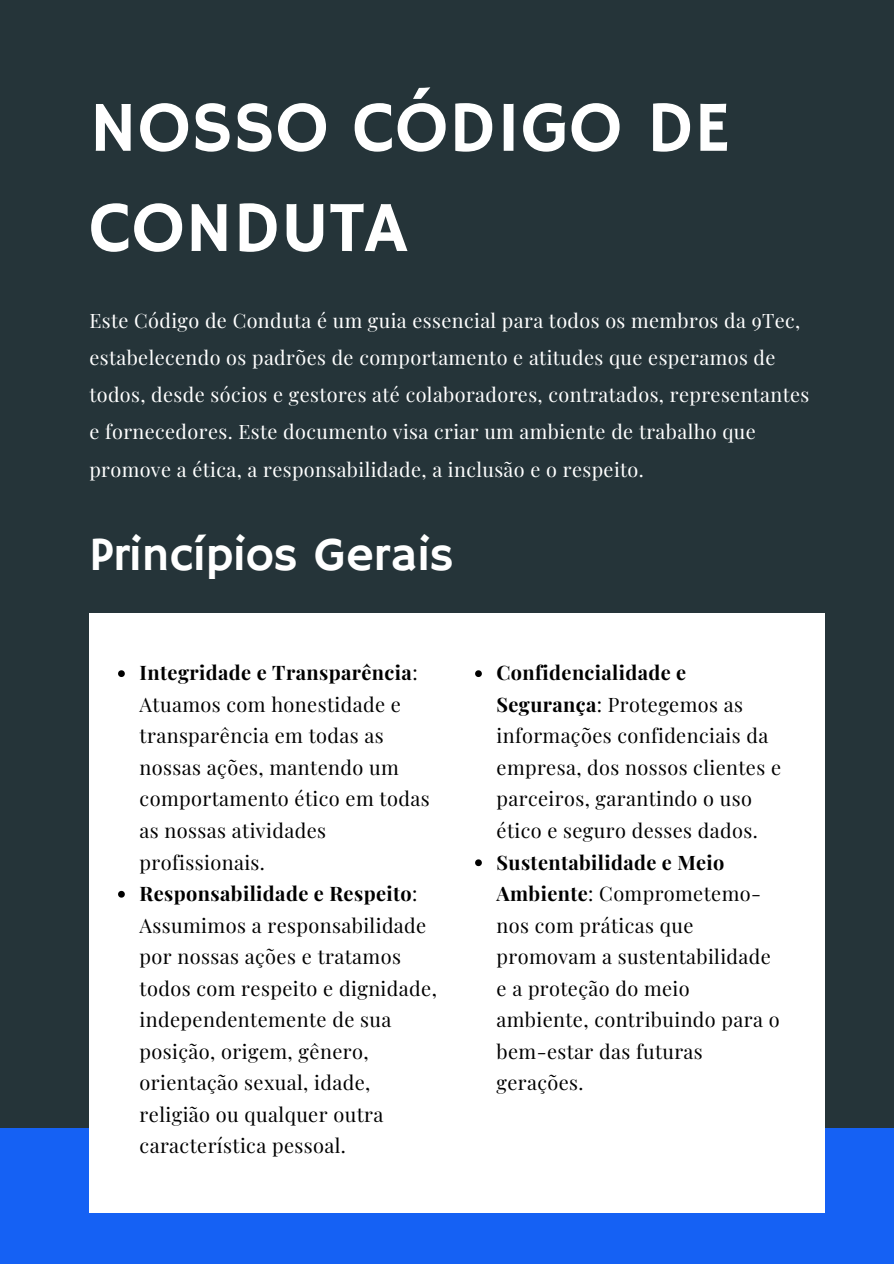
<style>
.page{position:relative;width:894px;height:1264px;background:#fff}
.page>*{position:absolute;margin:0;border:0;box-sizing:border-box;transform-origin:0 0}
.t1{font:72px/100.2px "Hammersmith One";color:#fff}
.t2{font:48px "Hammersmith One";color:#fff}
.t3{font:19.95px/31.5px "Playfair Display";letter-spacing:.02em;color:#000}
.t4{font:19.8px/37.2px "Playfair Display";letter-spacing:.02em;color:#fff}
.s1{font-weight:700}
</style>
<div class="page">
<div style="left:0;top:0;width:893px;height:1263px;background:#253439"></div>
<div style="left:0;top:1128px;width:893px;height:135px;background:#1561f4"></div>
<div style="left:89px;top:613px;width:734px;height:599px;background:#fff"></div>
<svg style="left:118px;top:670px;width:7px;height:7px"></svg>
<svg style="left:118px;top:890px;width:7px;height:7px"></svg>
<svg style="left:475px;top:670px;width:6px;height:7px"></svg>
<svg style="left:475px;top:859px;width:6px;height:7px"></svg>
<p class="t1" style="left:89px;top:81px;width:642px">NOSSO CÓDIGO DE<br>CONDUTA</p>
<h1 class="t4" style="left:89px;top:301px;width:721px">Este Código de Conduta é um guia essencial para todos os membros da 9Tec, estabelecendo os padrões de comportamento e atitudes que esperamos de todos, desde sócios e gestores até colaboradores, contratados, representantes e fornecedores. Este documento visa criar um ambiente de trabalho que promove a ética, a responsabilidade, a inclusão e o respeito.</h1>
<p class="t2" style="left:89px;top:526px;width:366px">Princípios Gerais</p>
<p class="t3" style="left:140px;top:656px;width:291px"><span class="s1">Integridade e Transparência</span>:<br>Atuamos com honestidade e transparência em todas as nossas ações, mantendo um comportamento ético em todas as nossas atividades profissionais.</p>
<h2 class="t3" style="left:140px;top:877px;width:299px"><span class="s1">Responsabilidade e Respeito</span>:<br>Assumimos a responsabilidade por nossas ações e tratamos todos com respeito e dignidade, independentemente de sua posição, origem, gênero, orientação sexual, idade, religião ou qualquer outra característica pessoal.</h2>
<p class="t3" style="left:496px;top:656px;width:286px"><span class="s1">Confidencialidade e<br>Segurança</span>: Protegemos as informações confidenciais da empresa, dos nossos clientes e parceiros, garantindo o uso ético e seguro desses dados.</p>
<p class="t3" style="left:496px;top:845px;width:284px"><span class="s1">Sustentabilidade e Meio<br>Ambiente</span>: Comprometemo&shy;nos com práticas que promovam a sustentabilidade e a proteção do meio ambiente, contribuindo para o bem-estar das futuras gerações.</p>
</div>
